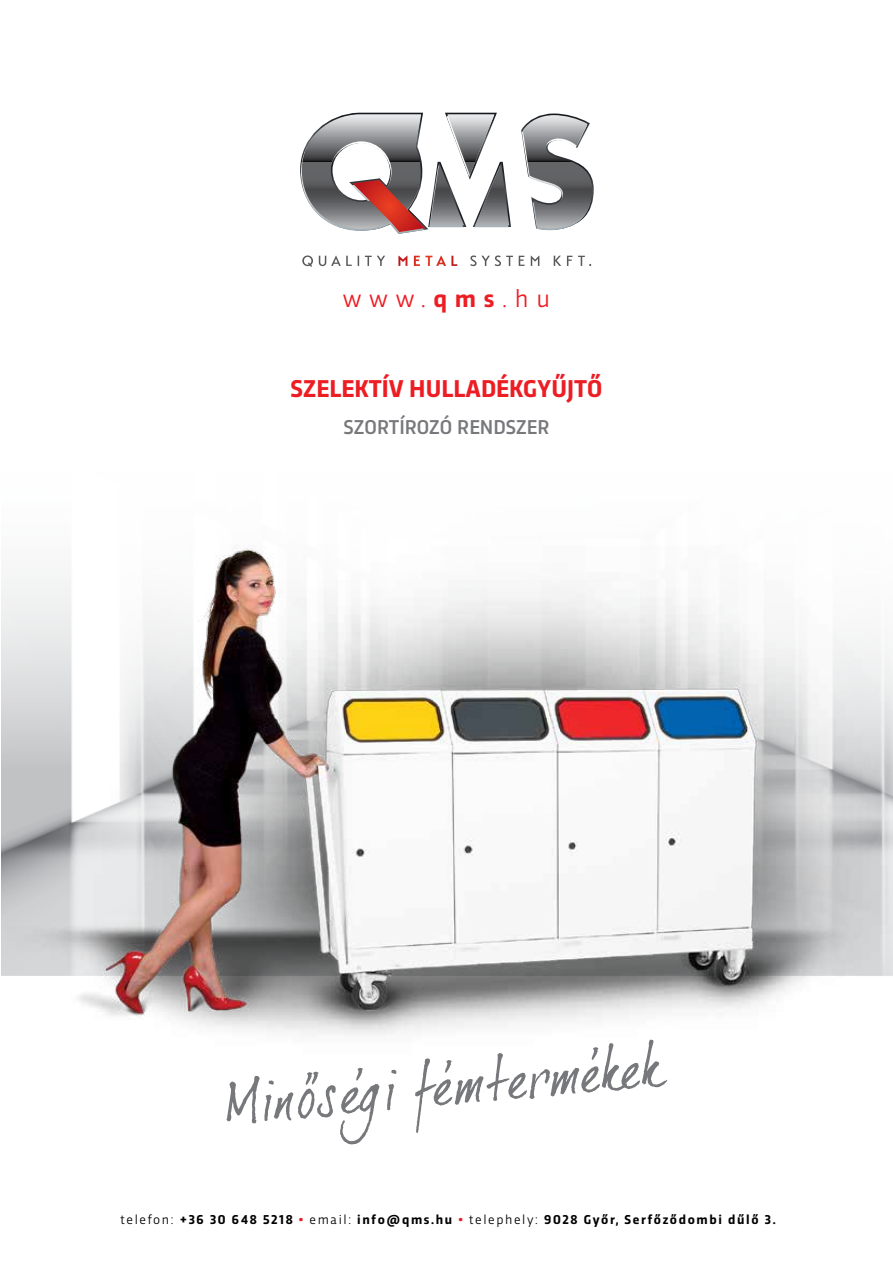
<style>
.page{position:relative;width:893px;height:1263px;background:#fff}
.page>*{position:absolute;margin:0;border:0;box-sizing:border-box;transform-origin:0 0}
.t1{font:700 25.5px "Trasandina";color:#ed1d24}
.t2{font:25.5px "Trasandina";color:#ed1d24}
.t3{font:500 21px "Trasandina";color:#77787b}
.t4{font:700 13.5px "Trasandina";letter-spacing:.12em;color:#000}
.s1{font-weight:700}
.s2{font-weight:400}
.s3{color:#ed1d24}
</style>
<div class="page">
<img style="left:1px;top:545px;width:892px;height:600px">
<svg style="left:470px;top:255px;width:121px;height:11px"></svg>
<svg style="left:398px;top:256px;width:59px;height:10px"></svg>
<svg style="left:302px;top:255px;width:83px;height:12px"></svg>
<svg style="left:300px;top:112px;width:294px;height:122px"></svg>
<svg style="left:226px;top:1039px;width:441px;height:105px"></svg>
<svg style="left:306px;top:1071px;width:12px;height:14px"></svg>
<svg style="left:445px;top:1060px;width:7px;height:13px"></svg>
<svg style="left:592px;top:1047px;width:6px;height:13px"></svg>
<svg style="left:356px;top:1068px;width:7px;height:12px"></svg>
<h1 class="t2" style="left:343px;top:280px;width:209px">www.<span class="s1">qms</span>.hu</h1>
<h1 class="t1" style="left:291px;top:369px;width:313px">SZELEKTÍV HULLADÉKGYŰJTŐ</h1>
<h2 class="t3" style="left:344px;top:412px;width:207px">SZORTÍROZÓ RENDSZER</h2>
<p class="t4" style="left:121px;top:1210px;width:657px"><span class="s2">telefon:</span> +36 30 648 5218 <span class="s3">•</span> <span class="s2">email:</span> info@qms.hu <span class="s3">•</span> <span class="s2">telephely:</span> 9028 Győr, Serfőződombi dűlő 3.</p>
</div>
